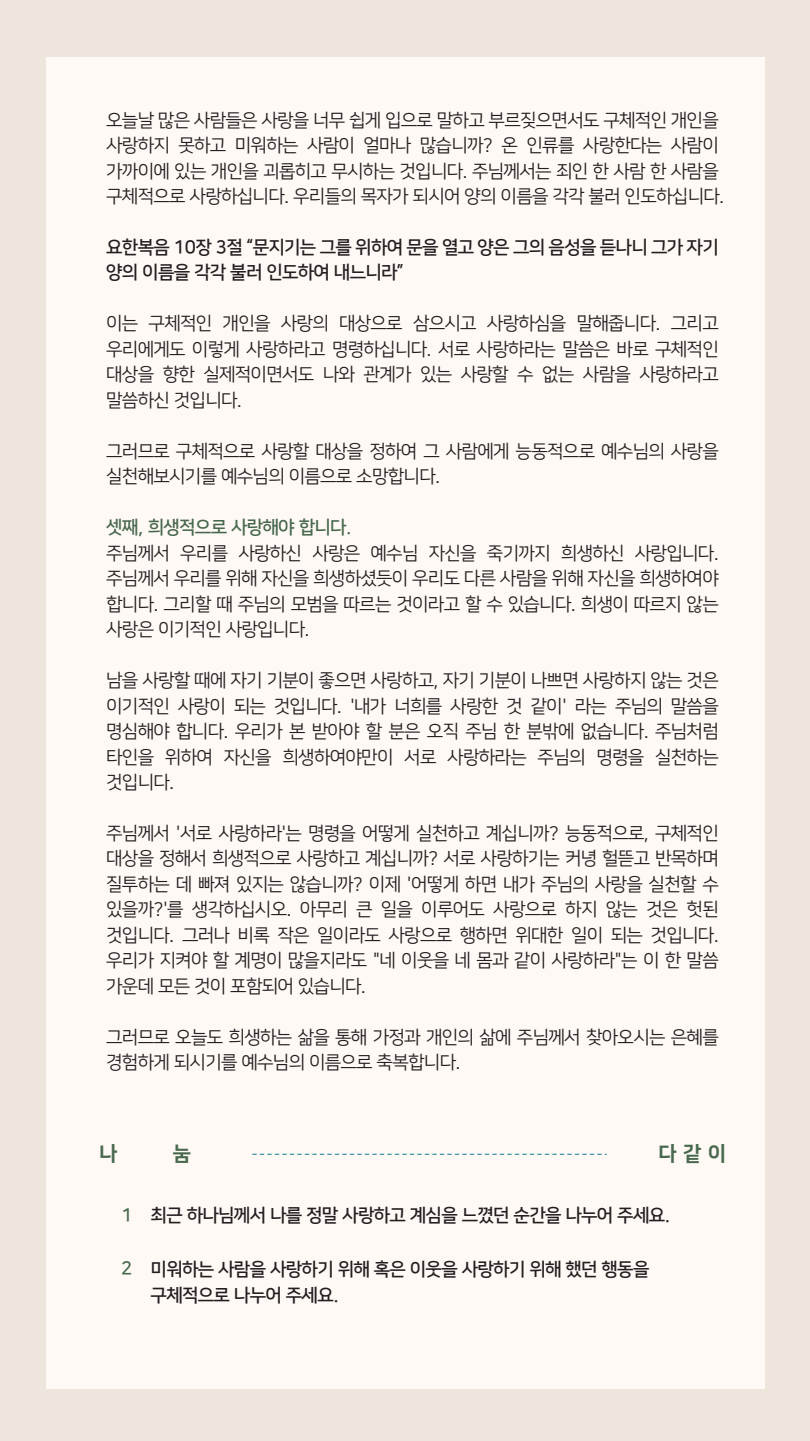
<style>
.page{position:relative;width:810px;height:1441px;background:#fff}
.page>*{position:absolute;margin:0;border:0;box-sizing:border-box;transform-origin:0 0}
.t1{font:20.33px "Nanum Square ac EB";color:#48694d}
.t2{font:18.3px/25.5px "Nanum Square ac R";color:#231f20;text-align:justify}
.t3{font:18.3px/26.8px "Nanum Square ac B";color:#231f20}
.t4{font:18.3px "Nanum Square ac B";color:#48694d}
</style>
<div class="page">
<div style="left:0;top:1px;width:810px;height:1440px;background:#eee5dc"></div>
<div style="left:46px;top:57px;width:719px;height:1332px;background:#fff9f6"></div>
<svg style="left:253px;top:1154px;width:354px;height:1px"></svg>
<p class="t2" style="left:107px;top:108px;width:619px;text-align:left">오늘날 많은 사람들은 사랑을 너무 쉽게 입으로 말하고 부르짖으면서도 구체적인 개인을 사랑하지 못하고 미워하는 사람이 얼마나 많습니까? 온 인류를 사랑한다는 사람이 가까이에 있는 개인을 괴롭히고 무시하는 것입니다. 주님께서는 죄인 한 사람 한 사람을 구체적으로 사랑하십니다. 우리들의 목자가 되시어 양의 이름을 각각 불러 인도하십니다.</p>
<p class="t3" style="left:107px;top:235px;width:613px;line-height:25.5px">요한복음 10장 3절 “문지기는 그를 위하여 문을 열고 양은 그의 음성을 듣나니 그가 자기 양의 이름을 각각 불러 인도하여 내느니라”</p>
<p class="t2" style="left:107px;top:311px;width:613px">이는 구체적인 개인을 사랑의 대상으로 삼으시고 사랑하심을 말해줍니다. 그리고 우리에게도 이렇게 사랑하라고 명령하십니다. 서로 사랑하라는 말씀은 바로 구체적인 대상을 향한 실제적이면서도 나와 관계가 있는 사랑할 수 없는 사람을 사랑하라고 말씀하신 것입니다.</p>
<p class="t2" style="left:107px;top:439px;width:613px">그러므로 구체적으로 사랑할 대상을 정하여 그 사람에게 능동적으로 예수님의 사랑을 실천해보시기를 예수님의 이름으로 소망합니다.</p>
<p class="t4" style="left:107px;top:518px;width:247px">셋째, 희생적으로 사랑해야 합니다.</p>
<p class="t2" style="left:107px;top:541px;width:613px">주님께서 우리를 사랑하신 사랑은 예수님 자신을 죽기까지 희생하신 사랑입니다. 주님께서 우리를 위해 자신을 희생하셨듯이 우리도 다른 사람을 위해 자신을 희생하여야 합니다. 그리할 때 주님의 모범을 따르는 것이라고 할 수 있습니다. 희생이 따르지 않는 사랑은 이기적인 사랑입니다.</p>
<p class="t2" style="left:107px;top:668px;width:613px">남을 사랑할 때에 자기 기분이 좋으면 사랑하고, 자기 기분이 나쁘면 사랑하지 않는 것은 이기적인 사랑이 되는 것입니다. '내가 너희를 사랑한 것 같이' 라는 주님의 말씀을 명심해야 합니다. 우리가 본 받아야 할 분은 오직 주님 한 분밖에 없습니다. 주님처럼 타인을 위하여 자신을 희생하여야만이 서로 사랑하라는 주님의 명령을 실천하는 것입니다.</p>
<p class="t2" style="left:107px;top:821px;width:613px">주님께서 '서로 사랑하라'는 명령을 어떻게 실천하고 계십니까? 능동적으로, 구체적인 대상을 정해서 희생적으로 사랑하고 계십니까? 서로 사랑하기는 커녕 헐뜯고 반목하며 질투하는 데 빠져 있지는 않습니까? 이제 '어떻게 하면 내가 주님의 사랑을 실천할 수 있을까?'를 생각하십시오. 아무리 큰 일을 이루어도 사랑으로 하지 않는 것은 헛된 것입니다. 그러나 비록 작은 일이라도 사랑으로 행하면 위대한 일이 되는 것입니다. 우리가 지켜야 할 계명이 많을지라도 "네 이웃을 네 몸과 같이 사랑하라"는 이 한 말씀 가운데 모든 것이 포함되어 있습니다.</p>
<p class="t2" style="left:107px;top:1025px;width:613px">그러므로 오늘도 희생하는 삶을 통해 가정과 개인의 삶에 주님께서 찾아오시는 은혜를 경험하게 되시기를 예수님의 이름으로 축복합니다.</p>
<p class="t1" style="left:100px;top:1142px;width:19px">나</p>
<p class="t1" style="left:173px;top:1142px;width:19px">눔</p>
<p class="t1" style="left:659px;top:1142px;width:68px">다 같 이</p>
<p class="t4" style="left:121px;top:1205px;width:13px">1</p>
<p class="t4" style="left:121px;top:1258px;width:13px">2</p>
<p class="t3" style="left:151px;top:1202px;width:521px">최근 하나님께서 나를 정말 사랑하고 계심을 느꼈던 순간을 나누어 주세요.</p>
<p class="t3" style="left:151px;top:1255px;width:500px">미워하는 사람을 사랑하기 위해 혹은 이웃을 사랑하기 위해 했던 행동을 구체적으로 나누어 주세요.</p>
</div>
